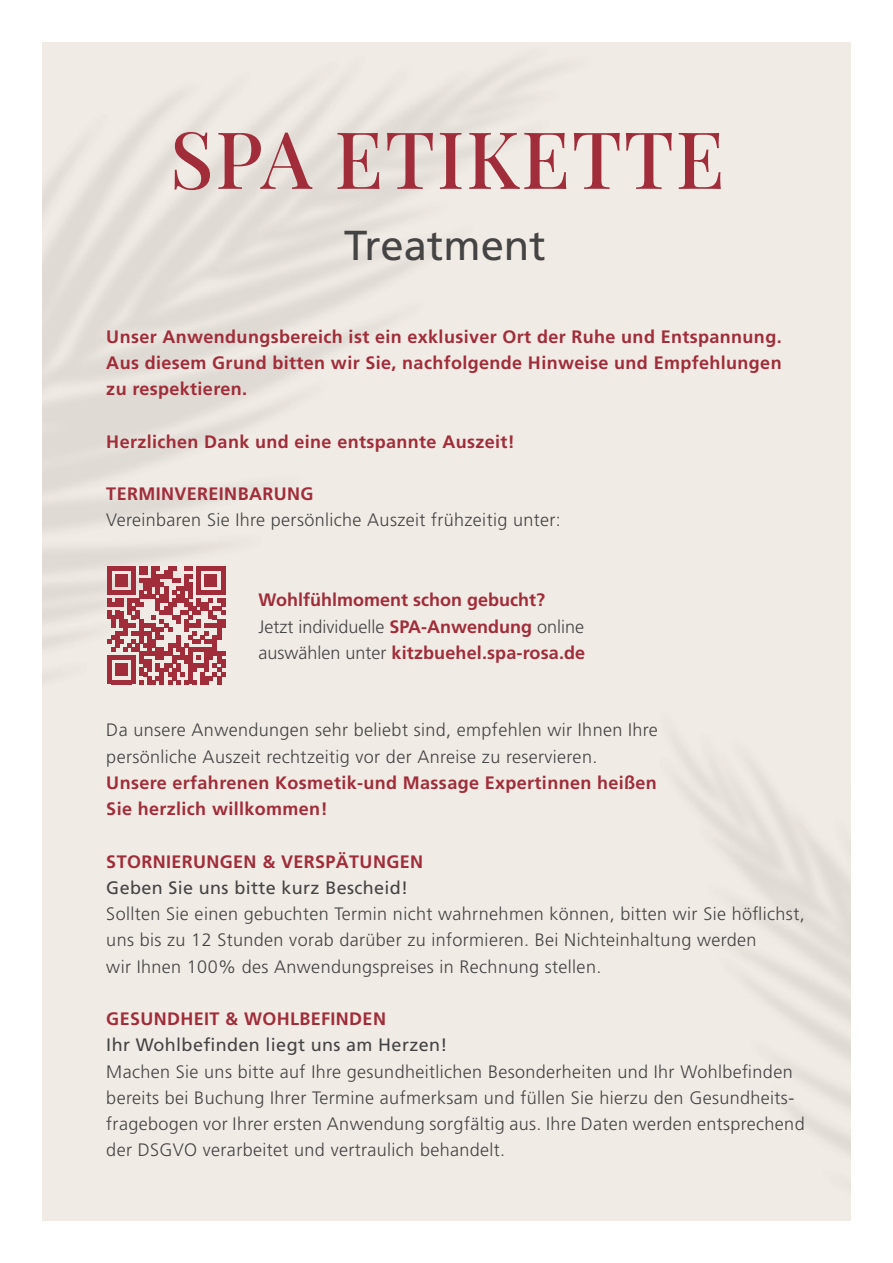
<style>
.page{position:relative;width:893px;height:1263px;background:#fff}
.page>*{position:absolute;margin:0;border:0;box-sizing:border-box;transform-origin:0 0}
.t1{font:500 79.2px "Playfair Display";letter-spacing:.02em;color:#a02d39}
.t2{font:41.85px "Frutiger LT";color:#454444}
.t3{font:300 18px/26.2px "Frutiger LT";letter-spacing:.02em;color:#454444}
.t4{font:700 18px/26.2px "Frutiger LT";letter-spacing:.02em;color:#a02d39;text-align:justify}
.t5{font:700 18px/26.2px "Frutiger LT";color:#a02d39}
.t6{font:18px "Frutiger LT";letter-spacing:.02em;color:#454444}
.s1{font-weight:300;color:#454444}
</style>
<div class="page">
<img style="left:43px;top:43px;width:807px;height:1177px">
<svg style="left:107px;top:566px;width:118px;height:118px;background:#bf787d"></svg>
<h1 class="t1" style="left:170px;top:97px;width:556px">SPA ETIKETTE</h1>
<h2 class="t2" style="left:344px;top:221px;width:203px">Treatment</h2>
<p class="t4" style="left:106px;top:323px;width:677px">Unser Anwendungsbereich ist ein exklusiver Ort der Ruhe und Entspannung.<br>Aus diesem Grund bitten wir Sie, nachfolgende Hinweise und Empfehlungen zu respektieren.</p>
<p class="t4" style="left:106px;top:428px;width:410px">Herzlichen Dank und eine entspannte Auszeit!</p>
<p class="t4" style="left:106px;top:481px;width:209px">TERMINVEREINBARUNG</p>
<p class="t3" style="left:106px;top:507px;width:456px">Vereinbaren Sie Ihre persönliche Auszeit frühzeitig unter:</p>
<p class="t5" style="left:258px;top:587px;width:328px">Wohlfühlmoment schon gebucht?<br><span class="s1">Jetzt individuelle</span> SPA-Anwendung <span class="s1">online auswählen unter</span> kitzbuehel.spa-rosa.de</p>
<p class="t3" style="left:106px;top:717px;width:553px">Da unsere Anwendungen sehr beliebt sind, empfehlen wir Ihnen Ihre persönliche Auszeit rechtzeitig vor der Anreise zu reservieren.</p>
<p class="t4" style="left:106px;top:769px;width:552px">Unsere erfahrenen Kosmetik-und Massage Expertinnen heißen<br>Sie herzlich willkommen!</p>
<p class="t4" style="left:106px;top:848px;width:318px">STORNIERUNGEN &amp; VERSPÄTUNGEN</p>
<p class="t6" style="left:106px;top:877px;width:303px">Geben Sie uns bitte kurz Bescheid!</p>
<p class="t3" style="left:106px;top:901px;width:700px">Sollten Sie einen gebuchten Termin nicht wahrnehmen können, bitten wir Sie höflichst, uns bis zu 12 Stunden vorab darüber zu informieren. Bei Nichteinhaltung werden<br>wir Ihnen 100% des Anwendungspreises in Rechnung stellen.</p>
<p class="t4" style="left:106px;top:1006px;width:281px">GESUNDHEIT &amp; WOHLBEFINDEN</p>
<p class="t6" style="left:106px;top:1034px;width:343px">Ihr Wohlbefinden liegt uns am Herzen!</p>
<p class="t3" style="left:106px;top:1058px;width:700px">Machen Sie uns bitte auf Ihre gesundheitlichen Besonderheiten und Ihr Wohlbefinden bereits bei Buchung Ihrer Termine aufmerksam und füllen Sie hierzu den Gesundheits&shy;fragebogen vor Ihrer ersten Anwendung sorgfältig aus. Ihre Daten werden entsprechend der DSGVO verarbeitet und vertraulich behandelt.</p>
</div>
